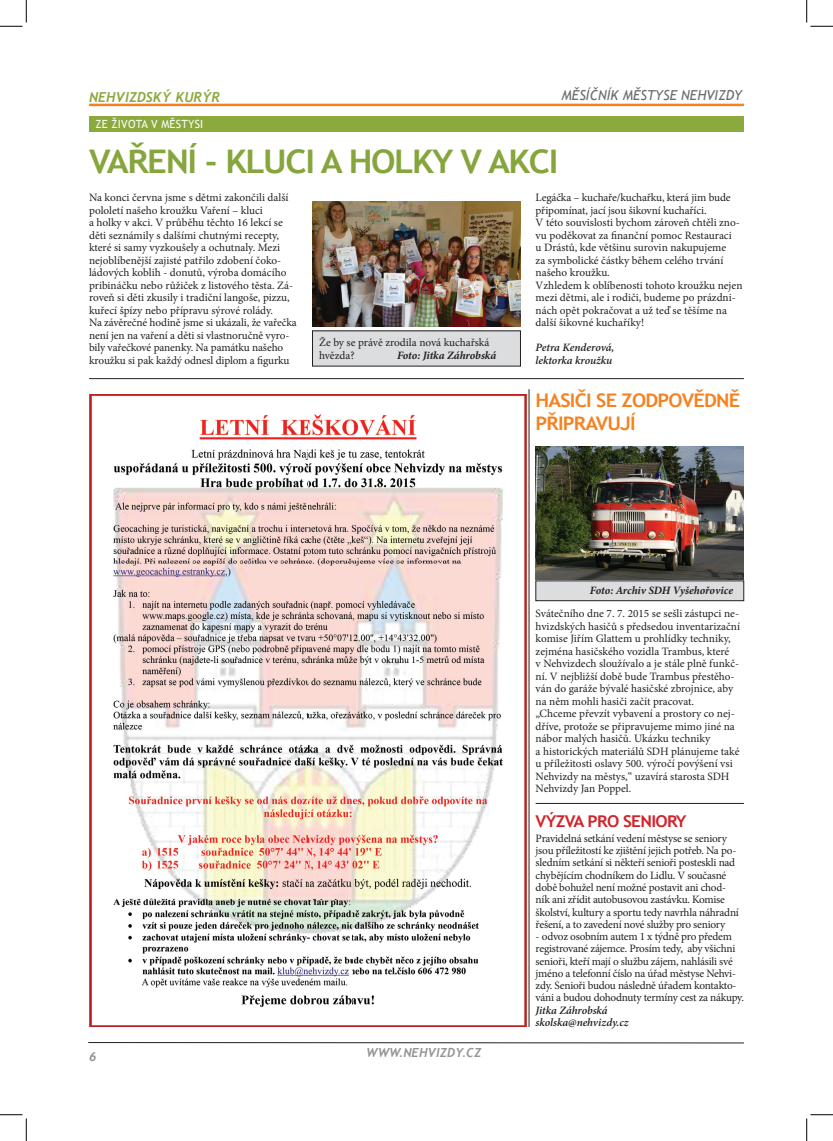
<style>
.page{position:relative;width:833px;height:1141px;background:#fff}
.page>*{position:absolute;margin:0;border:0;box-sizing:border-box;transform-origin:0 0}
.t1{font:700 32.5px "Trebuchet MS";letter-spacing:-.04em;color:#86a63d;scale:1.07 1}
.t2{font:700 18.75px/23.8px "Trebuchet MS";letter-spacing:-.04em;color:#f58220;scale:1.07 1}
.t3{font:700 16.25px "Trebuchet MS";letter-spacing:-.04em;color:#d1232a;scale:1.07 1}
.t4{font:italic 13.75px "Trebuchet MS";color:#6c6d70}
.t5{font:italic 700 13.75px "Trebuchet";color:#8ca93d}
.t6{font:italic 700 12.5px "Trebuchet";color:#939598}
.t7{font:11.25px/12.5px "Minion Pro";letter-spacing:-.01em;color:#231f20}
.t8{font:italic 600 11.25px/12.5px "Minion Pro";letter-spacing:-.005em;color:#231f20}
.t9{font:italic 700 11.25px "Minion Pro";letter-spacing:-.005em;color:#231f20}
.t10{font:11.25px "Trebuchet MS";letter-spacing:.02em;color:#fcfcfc}
</style>
<div class="page">
<svg style="left:88px;top:1042px;width:656px;height:1px"></svg>
<div style="left:89px;top:116px;width:654px;height:15px;background:#8ca93d"></div>
<hr style="left:89px;top:104px;width:654px;height:2px;background:#f58220">
<img style="left:90px;top:394px;width:437px;height:632px">
<img style="left:312px;top:201px;width:208px;height:125px">
<img style="left:535px;top:446px;width:208px;height:133px">
<div style="left:312px;top:331px;width:208px;height:35px;background:#dcdddf"></div>
<hr style="left:89px;top:378px;width:654px;height:1px;background:#231f20">
<hr style="left:528px;top:389px;width:1px;height:637px;background:#231f20">
<hr style="left:535px;top:803px;width:208px;height:1px;background:#231f20">
<div style="left:535px;top:581px;width:208px;height:19px;background:#dcdddf"></div>
<svg style="left:0;top:0;width:27px;height:27px"></svg>
<svg style="left:0;top:1114px;width:27px;height:26px"></svg>
<svg style="left:806px;top:0;width:26px;height:27px"></svg>
<svg style="left:806px;top:1114px;width:26px;height:26px"></svg>
<p class="t5" style="left:89px;top:88px;width:132px">NEHVIZDSKÝ KURÝR</p>
<p class="t4" style="left:561px;top:87px;width:182px">MĚSÍČNÍK MĚSTYSE NEHVIZDY</p>
<p class="t10" style="left:95px;top:117px;width:109px">ZE ŽIVOTA V MĚSTYSI</p>
<h1 class="t1" style="left:89px;top:141px;width:440px">VAŘENÍ - KLUCI A HOLKY V AKCI</h1>
<p class="t7" style="left:89px;top:191px;width:209px">Na konci června jsme s dětmi zakončili další pololetí našeho kroužku Vaření – kluci<br>a holky v akci. V průběhu těchto 16 lekcí se děti seznámily s dalšími chutnými recepty, které si samy vyzkoušely a ochutnaly. Mezi nejoblíbenější zajisté patřilo zdobení čoko&shy;ládových koblih - donutů, výroba domácího pribináčku nebo růžiček z listového těsta. Zá&shy;roveň si děti zkusily i tradiční langoše, pizzu, kuřecí špízy nebo přípravu sýrové rolády.<br>Na závěrečné hodině jsme si ukázali, že vařečka není jen na vaření a děti si vlastnoručně vyro&shy;bily vařečkové panenky. Na památku našeho kroužku si pak každý odnesl diplom a gurku</p>
<p class="t7" style="left:319px;top:336px;width:172px">Že by se právě zrodila nová kuchařská hvězda?</p>
<p class="t9" style="left:397px;top:347px;width:101px">Foto: Jitka Záhrobská</p>
<p class="t7" style="left:535px;top:191px;width:208px">Legáčka – kuchaře/kuchařku, která jim bude připomínat, jací jsou šikovní kuchaříci.<br>V této souvislosti bychom zároveň chtěli zno&shy;vu poděkovat za nanční pomoc Restauraci<br>u Drástů, kde většinu surovin nakupujeme<br>za symbolické částky během celého trvání našeho kroužku.<br>Vzhledem k oblíbenosti tohoto kroužku nejen mezi dětmi, ale i rodiči, budeme po prázdni&shy;nách opět pokračovat a už teď se těšíme na další šikovné kuchaříky!</p>
<p class="t8" style="left:535px;top:341px;width:80px">Petra Kenderová, lektorka kroužku</p>
<h2 class="t2" style="left:535px;top:388px;width:192px">HASIČI SE ZODPOVĚDNĚ<br>PŘIPRAVUJÍ</h2>
<p class="t6" style="left:89px;top:1048px;width:9px">6</p>
<p class="t6" style="left:366px;top:1044px;width:117px">WWW.NEHVIZDY.CZ</p>
<p class="t9" style="left:589px;top:582px;width:144px">Foto: Archiv SDH Vyšehořovice</p>
<p class="t7" style="left:535px;top:607px;width:206px">Svátečního dne 7. 7. 2015 se sešli zástupci ne&shy;hvizdských hasičů s předsedou inventarizační komise Jiřím Glattem u prohlídky techniky, zejména hasičského vozidla Trambus, které<br>v Nehvizdech sloužívalo a je stále plně funkč&shy;ní. V nejbližší době bude Trambus přestěho&shy;ván do garáže bývalé hasičské zbrojnice, aby na něm mohli hasiči začít pracovat.<br>„Chceme převzít vybavení a prostory co nej&shy;dříve, protože se připravujeme mimo jiné na nábor malých hasičů. Ukázku techniky<br>a historických materiálů SDH plánujeme také u příležitosti oslavy 500. výročí povýšení vsi Nehvizdy na městys,“ uzavírá starosta SDH Nehvizdy Jan Poppel.</p>
<h3 class="t3" style="left:535px;top:811px;width:142px">VÝZVA PRO SENIORY</h3>
<p class="t7" style="left:535px;top:832px;width:205px">Pravidelná setkání vedení městyse se seniory jsou příležitostí ke zjištění jejich potřeb. Na po&shy;sledním setkání si někteří senioři posteskli nad chybějícím chodníkem do Lidlu. V současné době bohužel není možné postavit ani chod&shy;ník ani zřídit autobusovou zastávku. Komise školství, kultury a sportu tedy navrhla náhradní řešení, a to zavedení nové služby pro seniory</p>
<p class="t7" style="left:535px;top:930px;width:210px">- odvoz osobním autem 1 x týdně pro předem registrované zájemce. Prosím tedy, aby všichni senioři, kteří mají o službu zájem, nahlásili své jméno a telefonní číslo na úřad městyse Nehvi&shy;zdy. Senioři budou následně úřadem kontakto&shy;váni a budou dohodnuty termíny cest za nákupy.</p>
<p class="t8" style="left:535px;top:1003px;width:94px">Jitka Záhrobská skolska@nehvizdy.cz</p>
</div>
